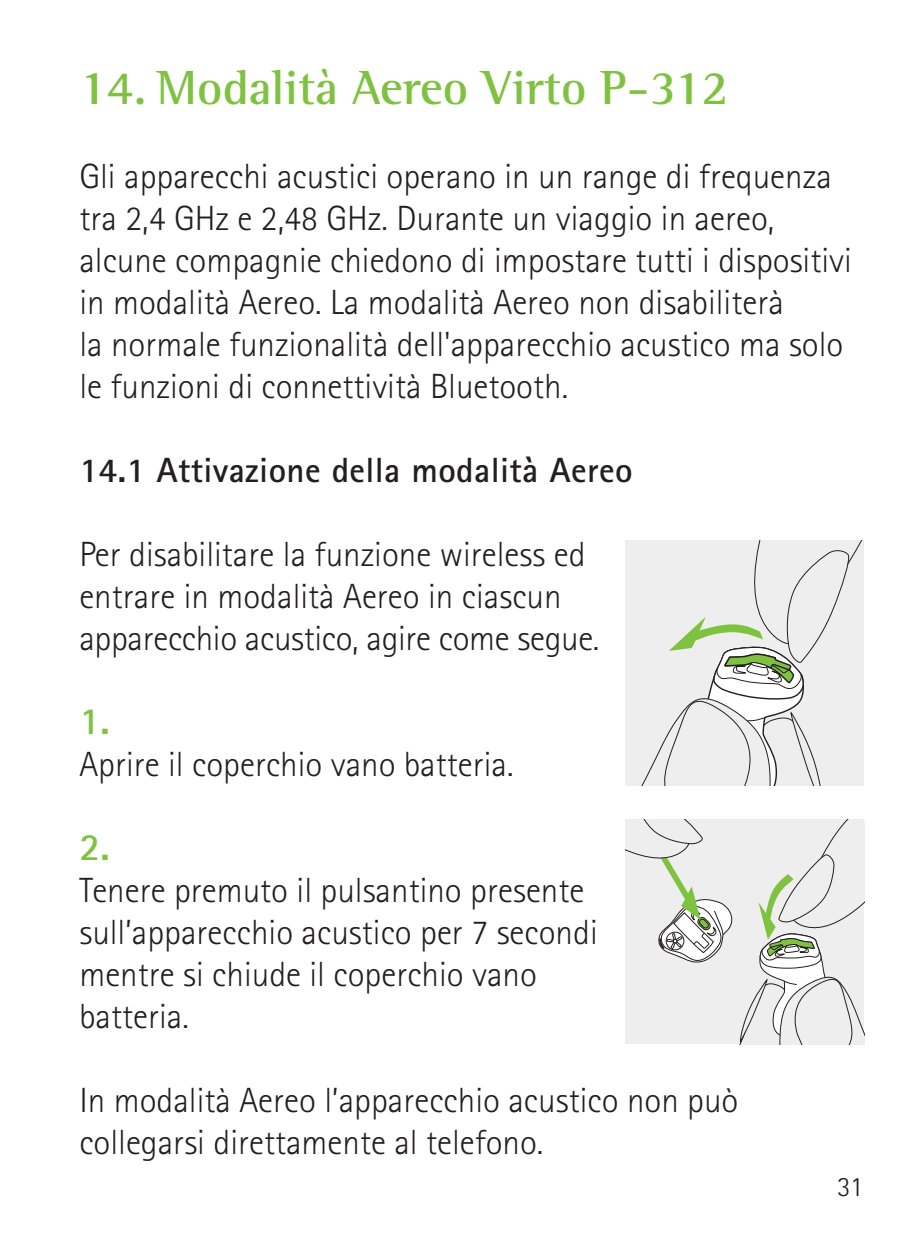
<style>
.page{position:relative;width:913px;height:1241px;background:#fff}
.page>*{position:absolute;margin:0;border:0;box-sizing:border-box;transform-origin:0 0}
.t1{font:700 49px "Rotis Semi Serif Pro";color:#7fc241}
.t2{font:700 38.5px "Rotis Sans Serif Pro";color:#7fc241}
.t3{font:300 35px/42px "Rotis Sans Serif Pro";color:#231f20}
.t4{font:700 35px "Rotis Sans Serif Pro";letter-spacing:.01em;color:#231f20}
.t5{font:300 28px "Rotis Sans Serif Pro";color:#231f20}
</style>
<div class="page">
<svg style="left:625px;top:819px;width:239px;height:225px;background:#e4e6e3"></svg>
<svg style="left:625px;top:540px;width:239px;height:245px;background:#e5e7e5"></svg>
<h1 class="t1" style="left:79px;top:57px;width:650px">14. Modalità Aereo Virto P-312</h1>
<p class="t3" style="left:79px;top:155px;width:774px">Gli apparecchi acustici operano in un range di frequenza tra 2,4 GHz e 2,48 GHz. Durante un viaggio in aereo, alcune compagnie chiedono di impostare tutti i dispositivi in modalità Aereo. La modalità Aereo non disabiliterà<br>la normale funzionalità dell'apparecchio acustico ma solo le funzioni di connettività Bluetooth.</p>
<p class="t4" style="left:79px;top:447px;width:555px">14.1 Attivazione della modalità Aereo</p>
<p class="t3" style="left:79px;top:533px;width:521px">Per disabilitare la funzione wireless ed entrare in modalità Aereo in ciascun apparecchio acustico, agire come segue.</p>
<p class="t2" style="left:79px;top:696px;width:32px">1.</p>
<p class="t3" style="left:79px;top:743px;width:436px">Aprire il coperchio vano batteria.</p>
<p class="t2" style="left:79px;top:822px;width:32px">2.</p>
<p class="t3" style="left:79px;top:869px;width:520px">Tenere premuto il pulsantino presente sull’apparecchio acustico per 7 secondi mentre si chiude il coperchio vano batteria.</p>
<p class="t3" style="left:79px;top:1079px;width:660px">In modalità Aereo l’apparecchio acustico non può collegarsi direttamente al telefono.</p>
<p class="t5" style="left:837px;top:1170px;width:28px">31</p>
</div>
